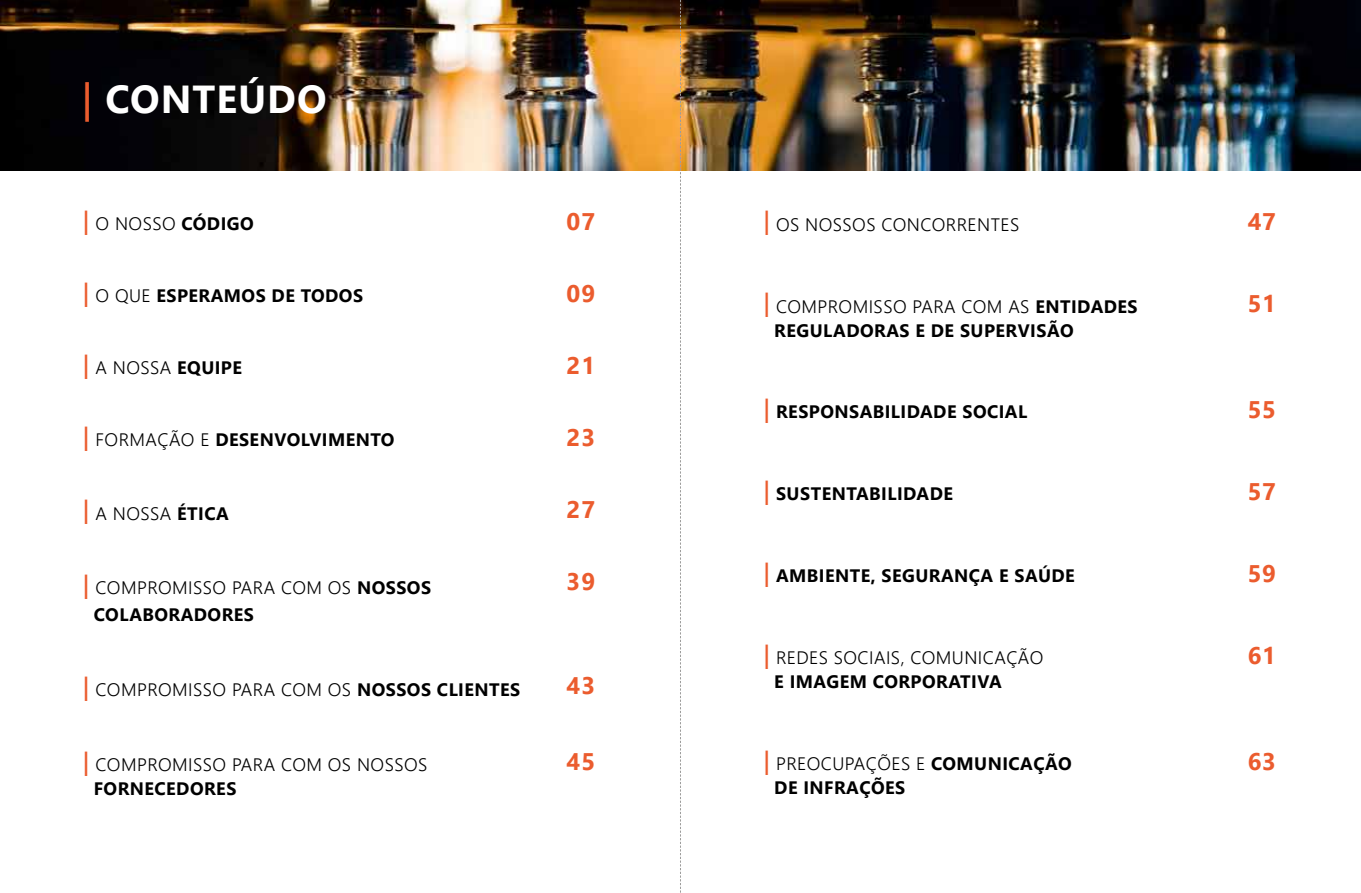
<style>
.page{position:relative;width:1361px;height:893px;background:#fff}
.page>*{position:absolute;margin:0;border:0;box-sizing:border-box;transform-origin:0 0}
.t1{font:700 39px "Segoe UI";letter-spacing:.025em;color:#fff}
.t2{font:700 24px "Segoe UI";letter-spacing:.05em;color:#eb5c2e}
.t3{font:300 18px/24px "Segoe UI";letter-spacing:.025em;color:#000}
.t4{font:700 18px/24px "Segoe UI";letter-spacing:.025em;color:#000}
.s1{font-weight:600;color:#eb5c2e}
.s2{font-weight:600;font-size:24px;color:#eb5c2e}
.s3{font-weight:700}
.s4{font-weight:300}
</style>
<div class="page">
<img style="left:0;top:0;width:1361px;height:170px">
<svg style="left:680px;top:0;width:1px;height:893px"></svg>
<h1 class="t1" style="left:82px;top:68px;width:246px"><span class="s1">|</span> CONTEÚDO</h1>
<p class="t3" style="left:83px;top:211px;width:172px"><span class="s2">|</span> O NOSSO <span class="s3">CÓDIGO</span></p>
<h2 class="t2" style="left:566px;top:202px;width:30px">07</h2>
<p class="t3" style="left:763px;top:212px;width:257px"><span class="s2">|</span> OS NOSSOS CONCORRENTES</p>
<h2 class="t2" style="left:1247px;top:202px;width:30px">47</h2>
<p class="t4" style="left:83px;top:284px;width:282px"><span class="s2">|</span> <span class="s4">O QUE</span> ESPERAMOS DE TODOS</p>
<h2 class="t2" style="left:566px;top:274px;width:30px">09</h2>
<p class="t4" style="left:774px;top:294px;width:365px;text-indent:-11px"><span class="s2">|</span> <span class="s4">COMPROMISSO PARA COM AS</span> ENTIDADES<br>REGULADORAS E DE SUPERVISÃO</p>
<h2 class="t2" style="left:1247px;top:284px;width:30px">51</h2>
<p class="t3" style="left:83px;top:355px;width:161px"><span class="s2">|</span> A NOSSA <span class="s3">EQUIPE</span></p>
<h2 class="t2" style="left:566px;top:346px;width:30px">21</h2>
<p class="t4" style="left:763px;top:400px;width:265px"><span class="s2">|</span> RESPONSABILIDADE SOCIAL</p>
<h2 class="t2" style="left:1247px;top:390px;width:30px">55</h2>
<p class="t4" style="left:83px;top:428px;width:313px"><span class="s2">|</span> <span class="s4">FORMAÇÃO E</span> DESENVOLVIMENTO</p>
<h2 class="t2" style="left:566px;top:418px;width:30px">23</h2>
<p class="t3" style="left:83px;top:501px;width:147px"><span class="s2">|</span> A NOSSA <span class="s3">ÉTICA</span></p>
<h2 class="t2" style="left:566px;top:490px;width:30px">27</h2>
<p class="t4" style="left:763px;top:482px;width:191px"><span class="s2">|</span> SUSTENTABILIDADE</p>
<h2 class="t2" style="left:1247px;top:472px;width:30px">57</h2>
<p class="t3" style="left:94px;top:574px;width:339px;line-height:26.8px;text-indent:-11px"><span class="s2">|</span> COMPROMISSO PARA COM OS <span class="s3">NOSSOS<br>COLABORADORES</span></p>
<h2 class="t2" style="left:566px;top:562px;width:30px">39</h2>
<p class="t4" style="left:763px;top:564px;width:313px"><span class="s2">|</span> AMBIENTE, SEGURANÇA E SAÚDE</p>
<h2 class="t2" style="left:1247px;top:554px;width:30px">59</h2>
<p class="t3" style="left:83px;top:677px;width:439px"><span class="s2">|</span> COMPROMISSO PARA COM OS <span class="s3">NOSSOS CLIENTES</span></p>
<h2 class="t2" style="left:566px;top:666px;width:30px">43</h2>
<p class="t3" style="left:774px;top:645px;width:271px;text-indent:-11px"><span class="s2">|</span> REDES SOCIAIS, COMUNICAÇÃO<br><span class="s3">E IMAGEM CORPORATIVA</span></p>
<h2 class="t2" style="left:1247px;top:636px;width:30px">61</h2>
<p class="t3" style="left:94px;top:752px;width:335px;text-indent:-11px"><span class="s2">|</span> COMPROMISSO PARA COM OS NOSSOS<br><span class="s3">FORNECEDORES</span></p>
<h2 class="t2" style="left:566px;top:742px;width:30px">45</h2>
<p class="t4" style="left:774px;top:751px;width:299px;text-indent:-11px"><span class="s2">|</span> <span class="s4">PREOCUPAÇÕES E</span> COMUNICAÇÃO<br>DE INFRAÇÕES</p>
<h2 class="t2" style="left:1247px;top:742px;width:30px">63</h2>
</div>
